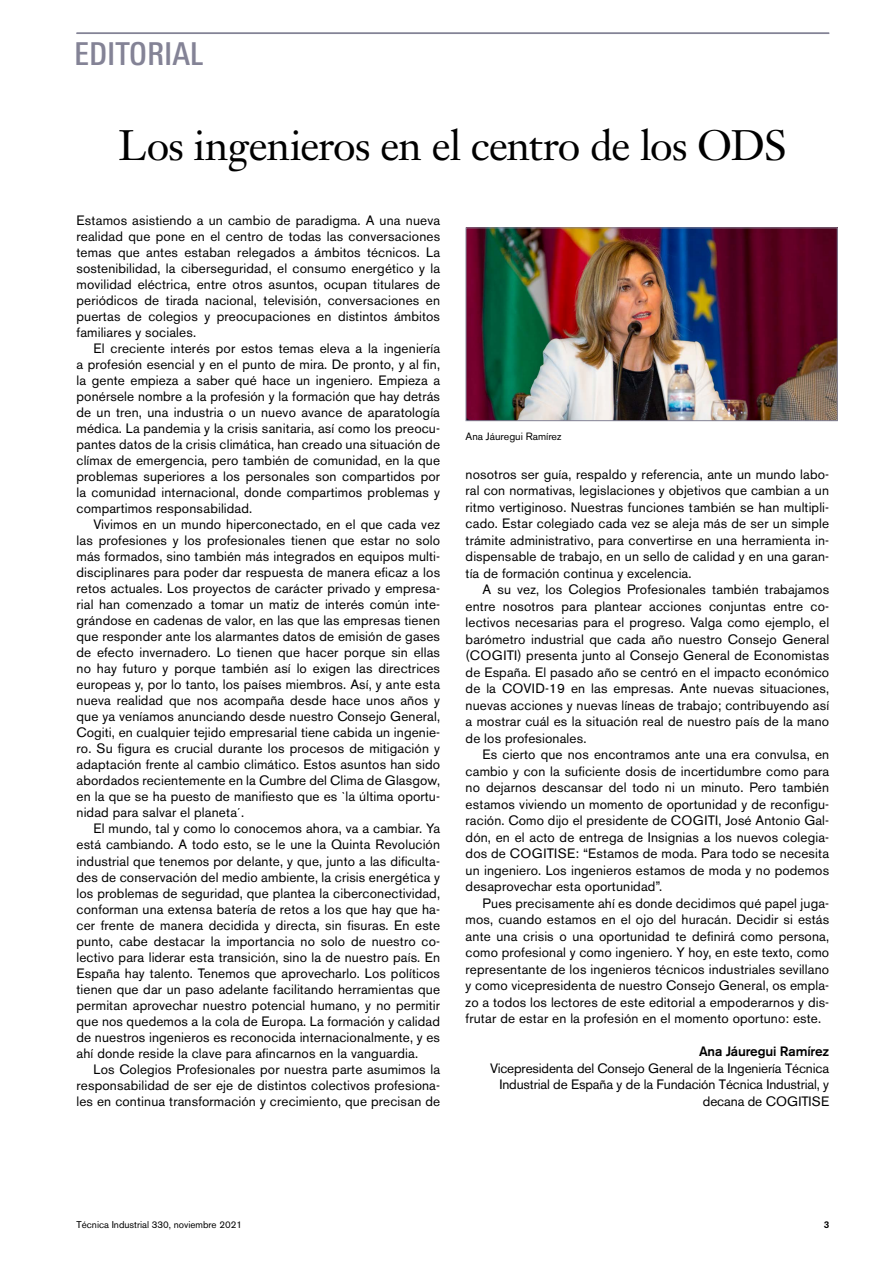
<style>
.page{position:relative;width:893px;height:1263px;background:#fff}
.page>*{position:absolute;margin:0;border:0;box-sizing:border-box;transform-origin:0 0}
.t1{font:42px "Janson Text";letter-spacing:-.025em;color:#000}
.t2{font:500 condensed 31.5px "LT Univers";color:#848396}
.Edito_TXT_seguido{font:13.5px/16px "Akzidenz Grotesk BE";letter-spacing:.01em;color:#000;text-align:justify}
.Edito_TXT_1{font:13.5px/16px "Akzidenz Grotesk BE";letter-spacing:-.01em;color:#000;text-align:justify}
.Edito_TXT_1-2{font:500 13.5px "Akzidenz Grotesk BE";letter-spacing:-.01em;color:#000}
.Pie{font:10.5px "Akzidenz Grotesk BE";color:#000}
.t3{font:9.75px "Akzidenz Grotesk BE";color:#000}
.t4{font:500 9.75px "Akzidenz Grotesk BE";color:#000}
</style>
<div class="page">
<hr style="left:77px;top:33px;width:752px;height:1px;background:#848396">
<img style="left:468px;top:229px;width:368px;height:190px">
<div style="left:466px;top:227px;width:372px;height:194px;border:1px solid #848396"></div>
<p class="t2" style="left:74px;top:35px;width:131px">EDITORIAL</p>
<p class="t1" style="left:119px;top:119px;width:670px">Los ingenieros en el centro de los ODS</p>
<p class="Edito_TXT_1" style="left:77px;top:212px;width:365px">Estamos asistiendo a un cambio de paradigma. A una nueva realidad que pone en el centro de todas las conversaciones temas que antes estaban relegados a ámbitos técnicos. La sostenibilidad, la ciberseguridad, el consumo energético y la movilidad eléctrica, entre otros asuntos, ocupan titulares de periódicos de tirada nacional, televisión, conversaciones en puertas de colegios y preocupaciones en distintos ámbitos familiares y sociales.</p>
<p class="Edito_TXT_seguido" style="left:77px;top:340px;width:365px;text-indent:17px">El creciente interés por estos temas eleva a la ingeniería a profesión esencial y en el punto de mira. De pronto, y al fin, la gente empieza a saber qué hace un ingeniero. Empieza a ponérsele nombre a la profesión y la formación que hay detrás de un tren, una industria o un nuevo avance de aparatología médica. La pandemia y la crisis sanitaria, así como los preocu&shy;pantes datos de la crisis climática, han creado una situación de clímax de emergencia, pero también de comunidad, en la que problemas superiores a los personales son compartidos por la comunidad internacional, donde compartimos problemas y compartimos responsabilidad.</p>
<p class="Edito_TXT_seguido" style="left:77px;top:517px;width:365px;text-indent:17px">Vivimos en un mundo hiperconectado, en el que cada vez las profesiones y los profesionales tienen que estar no solo más formados, sino también más integrados en equipos multi&shy;disciplinares para poder dar respuesta de manera eficaz a los retos actuales. Los proyectos de carácter privado y empresa&shy;rial han comenzado a tomar un matiz de interés común inte&shy;grándose en cadenas de valor, en las que las empresas tienen que responder ante los alarmantes datos de emisión de gases de efecto invernadero. Lo tienen que hacer porque sin ellas no hay futuro y porque también así lo exigen las directrices europeas y, por lo tanto, los países miembros. Así, y ante esta nueva realidad que nos acompaña desde hace unos años y que ya veníamos anunciando desde nuestro Consejo General, Cogiti, en cualquier tejido empresarial tiene cabida un ingenie&shy;ro. Su figura es crucial durante los procesos de mitigación y adaptación frente al cambio climático. Estos asuntos han sido abordados recientemente en la Cumbre del Clima de Glasgow, en la que se ha puesto de manifiesto que es `la última oportu&shy;nidad para salvar el planeta´.</p>
<p class="Edito_TXT_seguido" style="left:77px;top:821px;width:365px;text-indent:17px">El mundo, tal y como lo conocemos ahora, va a cambiar. Ya está cambiando. A todo esto, se le une la Quinta Revolución industrial que tenemos por delante, y que, junto a las dificulta&shy;des de conservación del medio ambiente, la crisis energética y los problemas de seguridad, que plantea la ciberconectividad, conforman una extensa batería de retos a los que hay que ha&shy;cer frente de manera decidida y directa, sin fisuras. En este punto, cabe destacar la importancia no solo de nuestro co&shy;lectivo para liderar esta transición, sino la de nuestro país. En España hay talento. Tenemos que aprovecharlo. Los políticos tienen que dar un paso adelante facilitando herramientas que permitan aprovechar nuestro potencial humano, y no permitir que nos quedemos a la cola de Europa. La formación y calidad de nuestros ingenieros es reconocida internacionalmente, y es ahí donde reside la clave para afincarnos en la vanguardia.</p>
<p class="Edito_TXT_seguido" style="left:77px;top:1061px;width:365px;text-indent:17px">Los Colegios Profesionales por nuestra parte asumimos la responsabilidad de ser eje de distintos colectivos profesiona&shy;les en continua transformación y crecimiento, que precisan de</p>
<p class="Pie" style="left:466px;top:430px;width:97px">Ana Jáuregui Ramírez</p>
<p class="Edito_TXT_seguido" style="left:466px;top:466px;width:365px;line-height:16.5px">nosotros ser guía, respaldo y referencia, ante un mundo labo&shy;ral con normativas, legislaciones y objetivos que cambian a un ritmo vertiginoso. Nuestras funciones también se han multipli&shy;cado. Estar colegiado cada vez se aleja más de ser un simple trámite administrativo, para convertirse en una herramienta in&shy;dispensable de trabajo, en un sello de calidad y en una garan&shy;tía de formación continua y excelencia.</p>
<p class="Edito_TXT_seguido" style="left:466px;top:581px;width:365px;line-height:16.5px;text-indent:17px">A su vez, los Colegios Profesionales también trabajamos entre nosotros para plantear acciones conjuntas entre co&shy;lectivos necesarias para el progreso. Valga como ejemplo, el barómetro industrial que cada año nuestro Consejo General (COGITI) presenta junto al Consejo General de Economistas de España. El pasado año se centró en el impacto económico de la COVID-19 en las empresas. Ante nuevas situaciones, nuevas acciones y nuevas líneas de trabajo; contribuyendo así a mostrar cuál es la situación real de nuestro país de la mano de los profesionales.</p>
<p class="Edito_TXT_seguido" style="left:466px;top:746px;width:365px;line-height:16.5px;text-indent:17px">Es cierto que nos encontramos ante una era convulsa, en cambio y con la suficiente dosis de incertidumbre como para no dejarnos descansar del todo ni un minuto. Pero también estamos viviendo un momento de oportunidad y de reconfigu&shy;ración. Como dijo el presidente de COGITI, José Antonio Gal&shy;dón, en el acto de entrega de Insignias a los nuevos colegia&shy;dos de COGITISE: “Estamos de moda. Para todo se necesita un ingeniero. Los ingenieros estamos de moda y no podemos desaprovechar esta oportunidad”.</p>
<p class="Edito_TXT_seguido" style="left:466px;top:895px;width:365px;line-height:16.5px;text-indent:17px">Pues precisamente ahí es donde decidimos qué papel juga&shy;mos, cuando estamos en el ojo del huracán. Decidir si estás ante una crisis o una oportunidad te definirá como persona, como profesional y como ingeniero. Y hoy, en este texto, como representante de los ingenieros técnicos industriales sevillano y como vicepresidenta de nuestro Consejo General, os empla&shy;zo a todos los lectores de este editorial a empoderarnos y dis&shy;frutar de estar en la profesión en el momento oportuno: este.</p>
<p class="Edito_TXT_1-2" style="left:699px;top:1043px;width:132px">Ana Jáuregui Ramírez</p>
<p class="Edito_TXT_1" style="left:490px;top:1060px;width:340px;line-height:16.5px;text-align:right">Vicepresidenta del Consejo General de la Ingeniería Técnica<br>Industrial de España y de la Fundación Técnica Industrial, y decana de COGITISE</p>
<p class="t3" style="left:77px;top:1218px;width:167px">Técnica Industrial 330, noviembre 2021</p>
<p class="t4" style="left:824px;top:1218px;width:7px">3</p>
</div>
